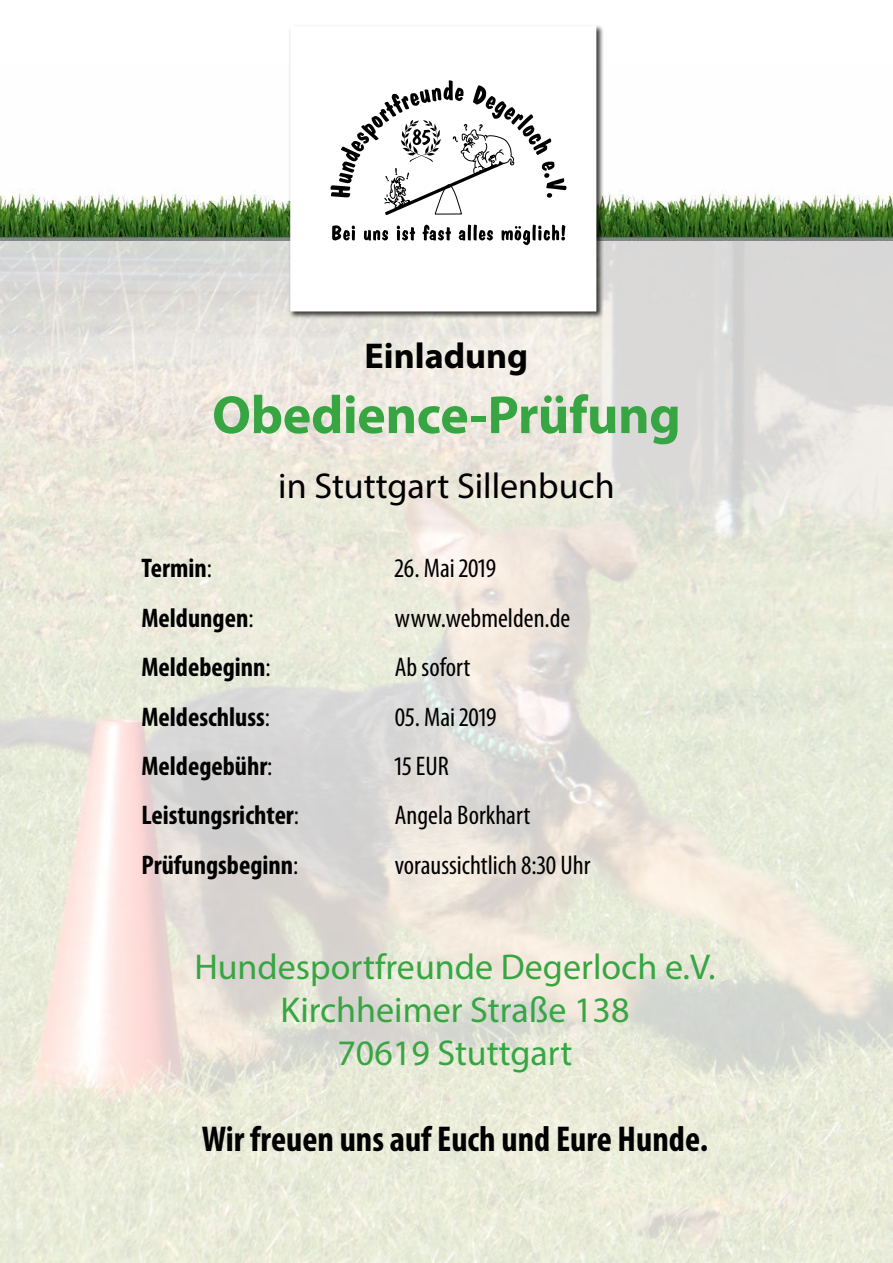
<style>
.page{position:relative;width:893px;height:1263px;background:#fff}
.page>*{position:absolute;margin:0;border:0;box-sizing:border-box;transform-origin:0 0}
.t1{font:700 54px "Myriad Pro";letter-spacing:-.01em;color:#37a642}
.t2{font:36px/43.2px "Myriad Pro";color:#37a642;text-align:center}
.t3{font:700 condensed 36px "Myriad Pro";color:#000}
.t4{font:36px "Myriad Pro";color:#000}
.t5{font:700 36px "Myriad Pro";color:#000}
.t6{font:700 condensed 27px "Myriad Pro";color:#000}
.t7{font:condensed 27px "Myriad Pro";color:#000}
.s1{font-weight:400}
</style>
<div class="page">
<img style="left:0;top:241px;width:893px;height:1022px">
<img style="left:0;top:189px;width:893px;height:52px">
<div style="left:289px;top:24px;width:315px;height:295px;background:#000;opacity:.75"></div>
<div style="left:292px;top:28px;width:302px;height:281px;background:#fff"></div>
<svg style="left:330px;top:80px;width:237px;height:135px"></svg>
<svg style="left:332px;top:225px;width:23px;height:15px"></svg>
<svg style="left:364px;top:230px;width:24px;height:10px"></svg>
<svg style="left:397px;top:226px;width:18px;height:14px"></svg>
<svg style="left:423px;top:225px;width:28px;height:15px"></svg>
<svg style="left:459px;top:225px;width:34px;height:15px"></svg>
<svg style="left:501px;top:225px;width:64px;height:20px"></svg>
<h2 class="t5" style="left:365px;top:333px;width:165px">Einladung</h2>
<h1 class="t1" style="left:212px;top:380px;width:470px">Obedience-Prüfung</h1>
<h2 class="t4" style="left:278px;top:464px;width:338px">in Stuttgart Sillenbuch</h2>
<p class="t6" style="left:141px;top:551px;width:72px">Termin<span class="s1">:</span></p>
<p class="t7" style="left:395px;top:552px;width:103px">26. Mai 2019</p>
<p class="t6" style="left:141px;top:601px;width:114px">Meldungen<span class="s1">:</span></p>
<p class="t7" style="left:395px;top:601px;width:177px">www.webmelden.de</p>
<p class="t6" style="left:141px;top:650px;width:131px">Meldebeginn<span class="s1">:</span></p>
<p class="t7" style="left:395px;top:651px;width:77px">Ab sofort</p>
<p class="t6" style="left:141px;top:700px;width:130px">Meldeschluss<span class="s1">:</span></p>
<p class="t7" style="left:395px;top:700px;width:103px">05. Mai 2019</p>
<p class="t6" style="left:141px;top:749px;width:133px">Meldegebühr<span class="s1">:</span></p>
<p class="t7" style="left:395px;top:750px;width:55px">15 EUR</p>
<p class="t6" style="left:141px;top:798px;width:159px">Leistungsrichter<span class="s1">:</span></p>
<p class="t7" style="left:395px;top:799px;width:137px">Angela Borkhart</p>
<p class="t6" style="left:141px;top:848px;width:159px">Prüfungsbeginn<span class="s1">:</span></p>
<p class="t7" style="left:395px;top:848px;width:197px">voraussichtlich 8:30 Uhr</p>
<h2 class="t2" style="left:194px;top:944px;width:523px">Hundesportfreunde Degerloch e.V.<br>Kirchheimer Straße 138<br>70619 Stuttgart</h2>
<h2 class="t3" style="left:202px;top:1117px;width:508px">Wir freuen uns auf Euch und Eure Hunde.</h2>
</div>
